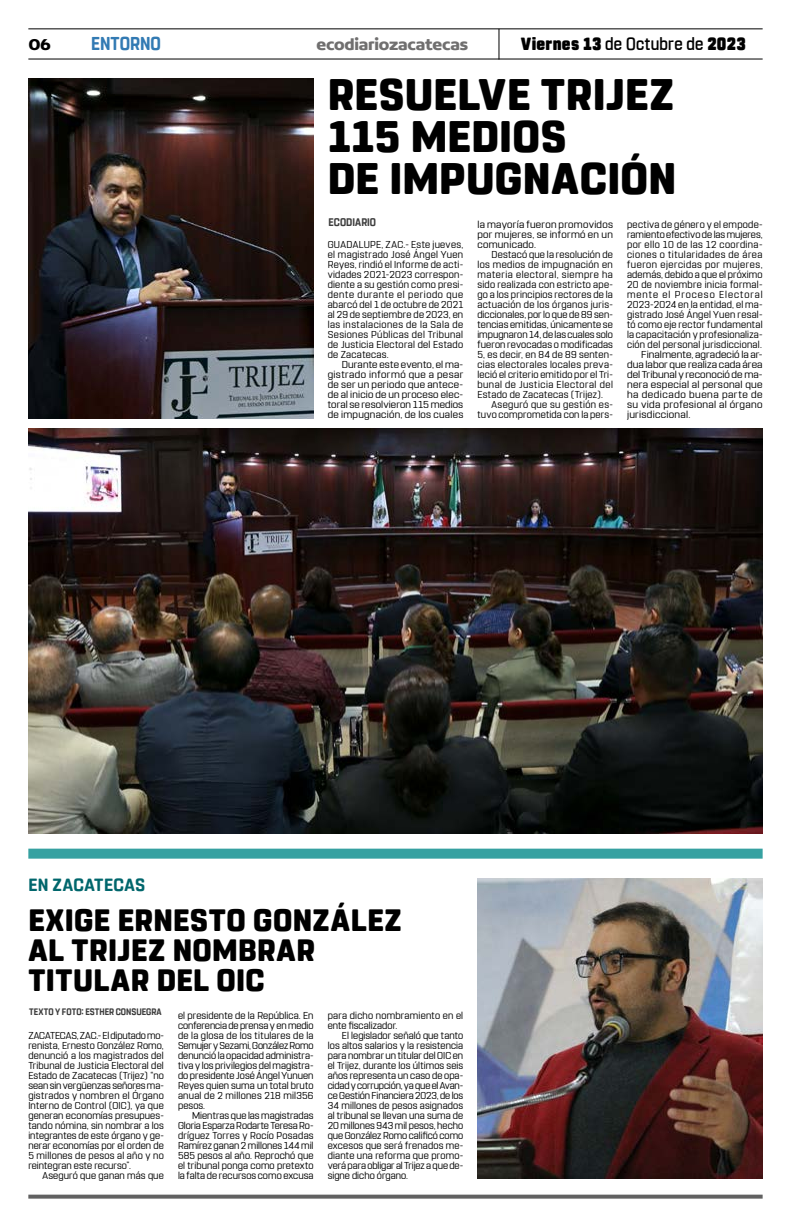
<style>
.page{position:relative;width:791px;height:1225px;background:#fff}
.page>*{position:absolute;margin:0;border:0;box-sizing:border-box;transform-origin:0 0}
.t1{font:800 44px/42px "Rohn Rounded";letter-spacing:.005em;color:#000}
.t2{font:800 30.8px/30px "Rohn Rounded";letter-spacing:.015em;color:#000}
.t3{font:700 18.6px "Rohn Rounded";letter-spacing:-.005em;color:#327ab3;scale:.91 1}
.t4{font:900 17.6px "Rohn Rounded";letter-spacing:.02em;color:#000;scale:.91 1}
.t5{font:700 17.6px "Rohn Rounded";letter-spacing:.025em;color:#00666c}
.t6{font:700 16.9px "Concord";letter-spacing:-.01em;color:#706f6f}
.t7{font:700 16.9px "Concord";color:#000}
.t8{font:700 11px "Rohn Rounded";letter-spacing:.005em;color:#3d3d3d;scale:.91 1}
.t9{font:10px/10px "Rohn Rounded";letter-spacing:.02em;color:#000;text-align:justify}
.t10{font:10px/10px "Rohn Rounded";letter-spacing:.02em;color:#000;text-align:justify;scale:1.05 1}
.t11{font:10px "Rohn Rounded";letter-spacing:.02em;color:#000;scale:1.07 1}
.t12{font:10px "Rohn Rounded";letter-spacing:.05em;color:#000}
.t13{font:10px "Rohn Rounded";color:#000}
.t14{font:10px "Rohn Rounded";color:#000;scale:1.07 1}
.t15{font:10px "Rohn Rounded";letter-spacing:.045em;color:#000}
.t16{font:10px "Rohn Rounded";letter-spacing:.095em;color:#000}
.t17{font:10px "Rohn Rounded";letter-spacing:.045em;color:#000;scale:1.07 1}
.t18{font:700 9.4px "Rohn Rounded";letter-spacing:.005em;color:#3d3d3d;scale:.91 1}
.s1{font-weight:500}
</style>
<div class="page">
<hr style="left:28px;top:28px;width:735px;height:1px;background:#000">
<hr style="left:28px;top:59px;width:735px;height:1px;background:#000">
<hr style="left:498px;top:29px;width:1px;height:31px;background:#000">
<svg style="left:28px;top:1194px;width:735px;height:4px;background:#7a7a7a"></svg>
<div style="left:28px;top:848px;width:735px;height:10px;background:#36a1a1"></div>
<img style="left:477px;top:878px;width:286px;height:300px">
<img style="left:28px;top:428px;width:735px;height:405px">
<img style="left:28px;top:78px;width:286px;height:340px">
<h3 class="t7" style="left:28px;top:34px;width:24px">06</h3>
<h3 class="t3" style="left:91px;top:32px;width:78px">ENTORNO</h3>
<h3 class="t6" style="left:316px;top:34px;width:153px">ecodiariozacatecas</h3>
<h3 class="t4" style="left:521px;top:33px;width:249px">Viernes 13 <span class="s1">de Octubre de</span> 2023</h3>
<h1 class="t1" style="left:328px;top:74px;width:350px">RESUELVE TRIJEZ<br>115 MEDIOS<br>DE IMPUGNACIÓN</h1>
<p class="t8" style="left:329px;top:216px;width:54px">ECODIARIO</p>
<p class="t9" style="left:328px;top:240px;width:137px">GUADALUPE, ZAC.- Este jueves, el magistrado José Ángel Yuen Reyes, rindió el Informe de acti&shy;vidades 2021-2023 correspon&shy;diente a su gestión como presi&shy;dente durante el periodo que abarcó del 1 de octubre de 2021 al 29 de septiembre de 2023, en las instalaciones de la Sala de Sesiones Públicas del Tribunal de Justicia Electoral del Estado de Zacatecas.</p>
<p class="t10" style="left:328px;top:360px;width:131px;text-indent:14px">Durante este evento, el ma&shy;gistrado informó que a pesar de ser un periodo que antece&shy;de al inicio de un proceso elec&shy;toral se resolvieron 115 medios de impugnación, de los cuales</p>
<p class="t10" style="left:477px;top:220px;width:131px">la mayoría fueron promovidos por mujeres, se informó en un comunicado.</p>
<p class="t9" style="left:492px;top:250px;width:123px">Destacó que la resolución de</p>
<p class="t9" style="left:477px;top:260px;width:137px">los medios de impugnación en</p>
<p class="t12" style="left:477px;top:269px;width:137px">materia electoral, siempre ha</p>
<p class="t9" style="left:477px;top:280px;width:137px">sido realizada con estricto ape-</p>
<p class="t9" style="left:477px;top:290px;width:137px">go a los principios rectores de la</p>
<p class="t9" style="left:477px;top:300px;width:137px">actuación de los órganos juris-</p>
<p class="t9" style="left:477px;top:310px;width:137px">diccionales, por lo que de 89 sen-</p>
<p class="t9" style="left:477px;top:320px;width:137px">tencias emitidas, únicamente se</p>
<p class="t13" style="left:477px;top:329px;width:137px">impugnaron 14, de las cuales solo</p>
<p class="t9" style="left:477px;top:340px;width:137px">fueron revocadas o modificadas</p>
<p class="t9" style="left:477px;top:350px;width:137px">5, es decir, en 84 de 89 senten-</p>
<p class="t9" style="left:477px;top:360px;width:137px">cias electorales locales preva-</p>
<p class="t9" style="left:477px;top:370px;width:137px">leció el criterio emitido por el Tri-</p>
<p class="t12" style="left:477px;top:379px;width:137px">bunal de Justicia Electoral del</p>
<p class="t9" style="left:477px;top:390px;width:127px">Estado de Zacatecas (Trijez).</p>
<p class="t9" style="left:492px;top:400px;width:123px">Aseguró que su gestión es-</p>
<p class="t9" style="left:477px;top:410px;width:137px">tuvo comprometida con la pers-</p>
<p class="t9" style="left:627px;top:220px;width:137px">pectiva de género y el empode-</p>
<p class="t13" style="left:627px;top:229px;width:137px">ramiento efectivo de las mujeres,</p>
<p class="t15" style="left:627px;top:239px;width:137px">por ello 10 de las 12 coordina-</p>
<p class="t12" style="left:627px;top:249px;width:137px">ciones o titularidades de área</p>
<p class="t12" style="left:627px;top:259px;width:137px">fueron ejercidas por mujeres,</p>
<p class="t9" style="left:627px;top:270px;width:137px">además, debido a que el próximo</p>
<p class="t9" style="left:627px;top:280px;width:137px">20 de noviembre inicia formal-</p>
<p class="t16" style="left:627px;top:289px;width:137px">mente el Proceso Electoral</p>
<p class="t9" style="left:627px;top:300px;width:137px">2023-2024 en la entidad, el ma-</p>
<p class="t9" style="left:627px;top:310px;width:137px">gistrado José Ángel Yuen resal-</p>
<p class="t9" style="left:627px;top:320px;width:137px">tó como eje rector fundamental</p>
<p class="t9" style="left:627px;top:330px;width:137px">la capacitación y profesionaliza-</p>
<p class="t9" style="left:627px;top:340px;width:136px">ción del personal jurisdiccional.</p>
<p class="t11" style="left:641px;top:349px;width:115px">Finalmente, agradeció la ar-</p>
<p class="t11" style="left:627px;top:359px;width:128px">dua labor que realiza cada área</p>
<p class="t14" style="left:627px;top:369px;width:128px">del Tribunal y reconoció de ma-</p>
<p class="t11" style="left:627px;top:379px;width:128px">nera especial al personal que</p>
<p class="t17" style="left:627px;top:389px;width:128px">ha dedicado buena parte de</p>
<p class="t11" style="left:627px;top:399px;width:128px">su vida profesional al órgano</p>
<p class="t11" style="left:627px;top:409px;width:61px">jurisdiccional.</p>
<h3 class="t5" style="left:28px;top:875px;width:118px">EN ZACATECAS</h3>
<h2 class="t2" style="left:28px;top:905px;width:375px">EXIGE ERNESTO GONZÁLEZ<br>AL TRIJEZ NOMBRAR<br>TITULAR DEL OIC</h2>
<p class="t18" style="left:29px;top:1006px;width:147px">TEXTO Y FOTO: ESTHER CONSUEGRA</p>
<p class="t9" style="left:28px;top:1030px;width:137px">ZACATECAS, ZAC.- El diputado mo&shy;renista, Ernesto González Romo, denunció a los magistrados del Tribunal de Justicia Electoral del Estado de Zacatecas (Trijez) “no sean sin vergüenzas señores ma&shy;gistrados y nombren el Órgano Interno de Control (OIC), ya que generan economías presupues&shy;tando nómina, sin nombrar a los integrantes de este órgano y ge&shy;nerar economías por el orden de 5 millones de pesos al año y no reintegran este recurso”.</p>
<p class="t9" style="left:43px;top:1170px;width:123px">Aseguró que ganan más que</p>
<p class="t9" style="left:178px;top:1010px;width:137px">el presidente de la República. En conferencia de prensa y en medio de la glosa de los titulares de la Semujer y Sezami, González Romo denunció la opacidad administra&shy;tiva y los privilegios del magistra&shy;do presidente José Ángel Yunuen Reyes quien suma un total bruto anual de 2 millones 218 mil356 pesos.</p>
<p class="t9" style="left:178px;top:1110px;width:137px;text-indent:14px">Mientras que las magistradas Gloria Esparza Rodarte Teresa Ro&shy;dríguez Torres y Rocío Posadas Ramírez ganan 2 millones 144 mil 585 pesos al año. Reprochó que el tribunal ponga como pretexto la falta de recursos como excusa</p>
<p class="t9" style="left:328px;top:1010px;width:137px">para dicho nombramiento en el ente fiscalizador.</p>
<p class="t9" style="left:328px;top:1030px;width:137px;text-indent:14px">El legislador señaló que tanto los altos salarios y la resistencia para nombrar un titular del OIC en el Trijez, durante los últimos seis años representa un caso de opa&shy;cidad y corrupción, ya que el Avan&shy;ce Gestión Financiera 2023, de los 34 millones de pesos asignados al tribunal se llevan una suma de 20 millones 943 mil pesos, hecho que González Romo calificó como excesos que será frenados me&shy;diante una reforma que promo&shy;verá para obligar al Trijez a que de&shy;signe dicho órgano.</p>
</div>
